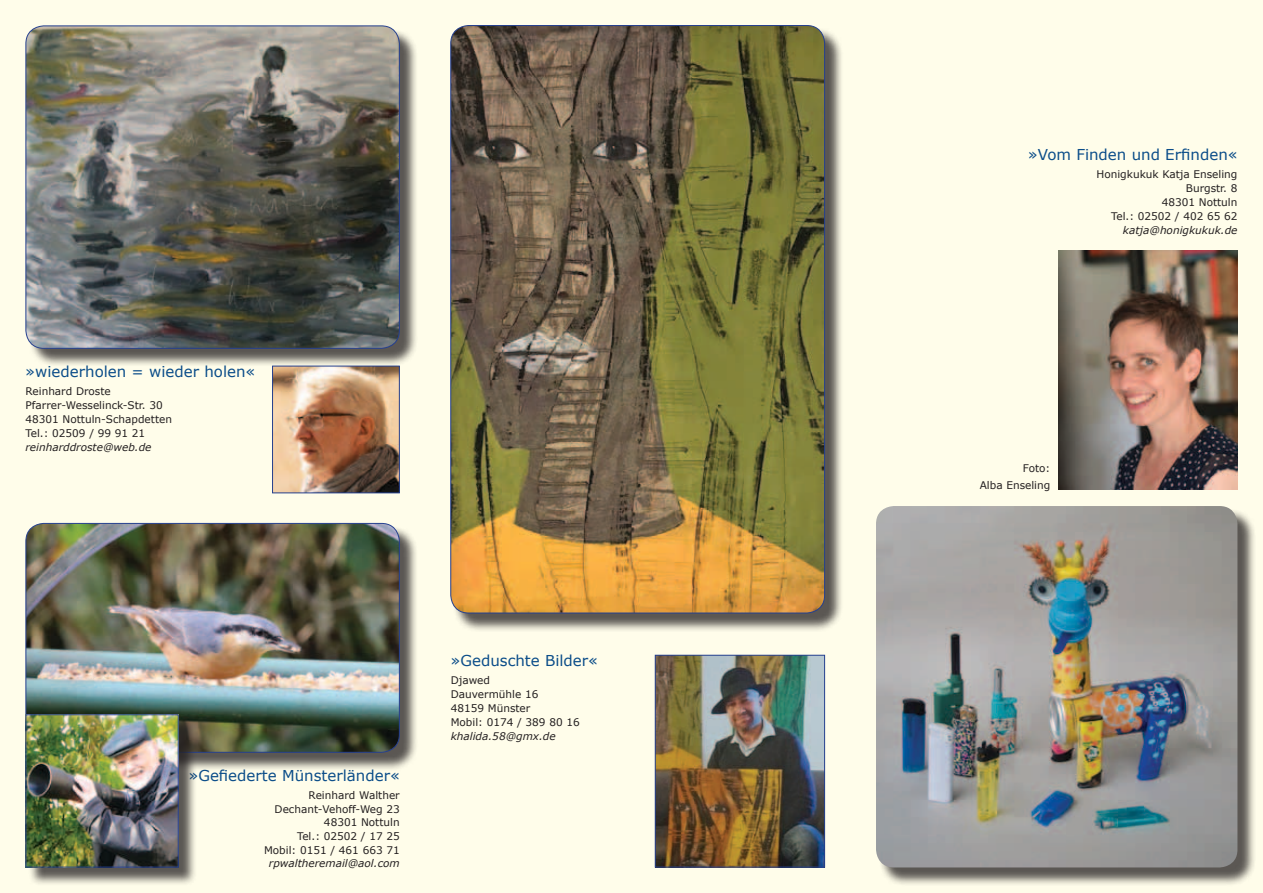
<style>
.page{position:relative;width:1263px;height:893px;background:#fffdea}
.page>*{position:absolute;margin:0;border:0;box-sizing:border-box;transform-origin:0 0}
.t1{font:15px "Verdana";color:#0b4d89}
.t2{font:10.5px/13.8px "Verdana";color:#231f20;text-align:right}
.t3{font:italic 10.5px "Verdana";color:#231f20}
</style>
<div class="page">
<div style="left:28px;top:28px;width:390px;height:339px;background:#231f20;opacity:.75"></div>
<img style="left:26px;top:26px;width:373px;height:322px">
<div style="left:26px;top:26px;width:374px;height:323px;border:1px solid #25408f;border-radius:18px"></div>
<div style="left:453px;top:27px;width:391px;height:605px;background:#231f20;opacity:.75"></div>
<img style="left:451px;top:26px;width:374px;height:587px">
<div style="left:878px;top:508px;width:378px;height:378px;background:#231f20;opacity:.75"></div>
<img style="left:876px;top:506px;width:361px;height:361px">
<img style="left:274px;top:368px;width:124px;height:123px">
<div style="left:272px;top:366px;width:128px;height:127px;border:1px solid #25408f"></div>
<div style="left:28px;top:525px;width:390px;height:246px;background:#231f20;opacity:.75"></div>
<img style="left:26px;top:523px;width:373px;height:229px">
<div style="left:26px;top:523px;width:374px;height:230px;border:1px solid #25408f;border-radius:18px"></div>
<img style="left:657px;top:657px;width:166px;height:208px">
<div style="left:655px;top:655px;width:170px;height:212px;border:1px solid #25408f"></div>
<img style="left:1059px;top:251px;width:178px;height:238px">
<div style="left:28px;top:717px;width:169px;height:169px;background:#231f20;opacity:.75"></div>
<img style="left:28px;top:716px;width:149px;height:149px">
<div style="left:26px;top:714px;width:153px;height:153px;border:1px solid #25408f"></div>
<h1 class="t1" style="left:26px;top:361px;width:231px">»wiederholen = wieder holen«</h1>
<p class="t2" style="left:26px;top:384px;width:148px;text-align:left">Reinhard Droste<br>Pfarrer-Wesselinck-Str. 30<br>48301 Nottuln-Schapdetten<br>Tel.: 02509 / 99 91 21</p>
<p class="t3" style="left:26px;top:440px;width:128px">reinharddroste@web.de</p>
<h1 class="t1" style="left:189px;top:765px;width:213px">»Gefiederte Münsterländer«</h1>
<p class="t2" style="left:264px;top:788px;width:137px">Reinhard Walther<br>Dechant-Vehoff-Weg 23<br>48301 Nottuln<br>Tel.: 02502 / 17 25<br>Mobil: 0151 / 461 663 71</p>
<p class="t3" style="left:269px;top:856px;width:132px">rpwaltheremail@aol.com</p>
<h1 class="t1" style="left:451px;top:651px;width:149px">»Geduschte Bilder«</h1>
<p class="t2" style="left:451px;top:674px;width:130px;text-align:left">Djawed<br>Dauvermühle 16<br>48159 Münster<br>Mobil: 0174 / 389 80 16</p>
<p class="t3" style="left:451px;top:729px;width:106px">khalida.58@gmx.de</p>
<h1 class="t1" style="left:1028px;top:145px;width:211px">»Vom Finden und Erfinden«</h1>
<p class="t2" style="left:1096px;top:168px;width:142px">Honigkukuk Katja Enseling<br>Burgstr. 8<br>48301 Nottuln<br>Tel.: 02502 / 402 65 62</p>
<p class="t3" style="left:1123px;top:223px;width:116px">katja@honigkukuk.de</p>
<p class="t2" style="left:980px;top:459px;width:72px;line-height:17.5px">Foto:<br>Alba Enseling</p>
</div>
